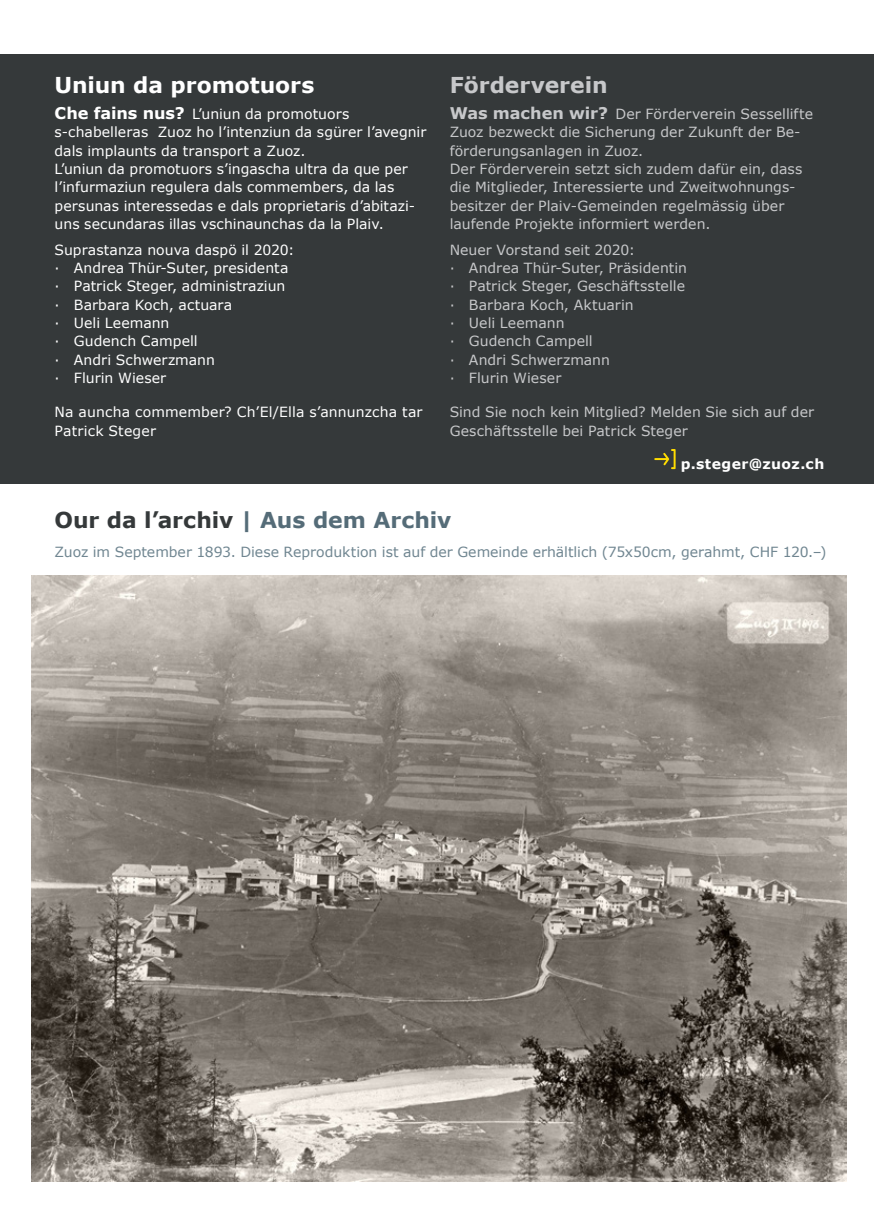
<style>
.page{position:relative;width:874px;height:1216px;background:#fff}
.page>*{position:absolute;margin:0;border:0;box-sizing:border-box;transform-origin:0 0}
.t1{font:700 21.88px "Verdana";letter-spacing:-.005em;color:#35393a}
.t2{font:700 21.88px "Verdana";letter-spacing:-.005em;color:#fff}
.t3{font:700 21.88px "Verdana";color:#c7c8ca}
.t4{font:14px/18.4px "Verdana";color:#fff}
.t5{font:14px/18.4px "Verdana";letter-spacing:.005em;color:#c7c8ca}
.t6{font:14px "Verdana";letter-spacing:-.005em;color:#708691}
.t7{font:700 14px "Verdana";letter-spacing:.03em;color:#fff}
.s1{font-weight:700;font-size:16.1px}
.s2{color:#556c78}
</style>
<div class="page">
<img style="left:32px;top:575px;width:814px;height:606px">
<div style="left:0;top:55px;width:873px;height:429px;background:#35393a"></div>
<svg style="left:654px;top:449px;width:22px;height:21px"></svg>
<h1 class="t2" style="left:55px;top:69px;width:261px">Uniun da promotuors</h1>
<p class="t4" style="left:55px;top:104px;width:373px"><span class="s1">Che fains nus?</span> L’uniun da promotuors s-chabelleras Zuoz ho l’intenziun da sgürer l’avegnir dals implaunts da transport a Zuoz.<br>L’uniun da promotuors s’ingascha ultra da que per l’infurmaziun regulera dals commembers, da las persunas interessedas e dals proprietaris d’abitazi&shy;uns secundaras illas vschinaunchas da la Plaiv.</p>
<p class="t4" style="left:55px;top:240px;width:241px">Suprastanza nouva daspö il 2020: ∙ Andrea Thür-Suter, presidenta ∙ Patrick Steger, administraziun<br>∙ Barbara Koch, actuara<br>∙ Ueli Leemann<br>∙ Gudench Campell<br>∙ Andri Schwerzmann<br>∙ Flurin Wieser</p>
<p class="t4" style="left:55px;top:403px;width:369px">Na auncha commember? Ch’El/Ella s’annunzcha tar<br>Patrick Steger</p>
<h1 class="t3" style="left:449px;top:69px;width:159px">Förderverein</h1>
<p class="t5" style="left:449px;top:104px;width:364px"><span class="s1">Was machen wir?</span> Der Förderverein Sessellifte Zuoz bezweckt die Sicherung der Zukunft der Be&shy;förderungsanlagen in Zuoz.<br>Der Förderverein setzt sich zudem dafür ein, dass die Mitglieder, Interessierte und Zweitwohnungs&shy;besitzer der Plaiv-Gemeinden regelmässig über laufende Projekte informiert werden.</p>
<p class="t5" style="left:449px;top:240px;width:239px">Neuer Vorstand seit 2020:<br>∙ Andrea Thür-Suter, Präsidentin ∙ Patrick Steger, Geschäftsstelle ∙ Barbara Koch, Aktuarin<br>∙ Ueli Leemann<br>∙ Gudench Campell<br>∙ Andri Schwerzmann<br>∙ Flurin Wieser</p>
<p class="t5" style="left:449px;top:403px;width:366px">Sind Sie noch kein Mitglied? Melden Sie sich auf der<br>Geschäftsstelle bei Patrick Steger</p>
<p class="t7" style="left:680px;top:454px;width:145px">p.steger@zuoz.ch</p>
<h1 class="t1" style="left:55px;top:505px;width:398px">Our da l’archiv <span class="s2">| Aus dem Archiv</span></h1>
<p class="t6" style="left:55px;top:542px;width:773px">Zuoz im September 1893. Diese Reproduktion ist auf der Gemeinde erhältlich (75x50cm, gerahmt, CHF 120.–)</p>
</div>
